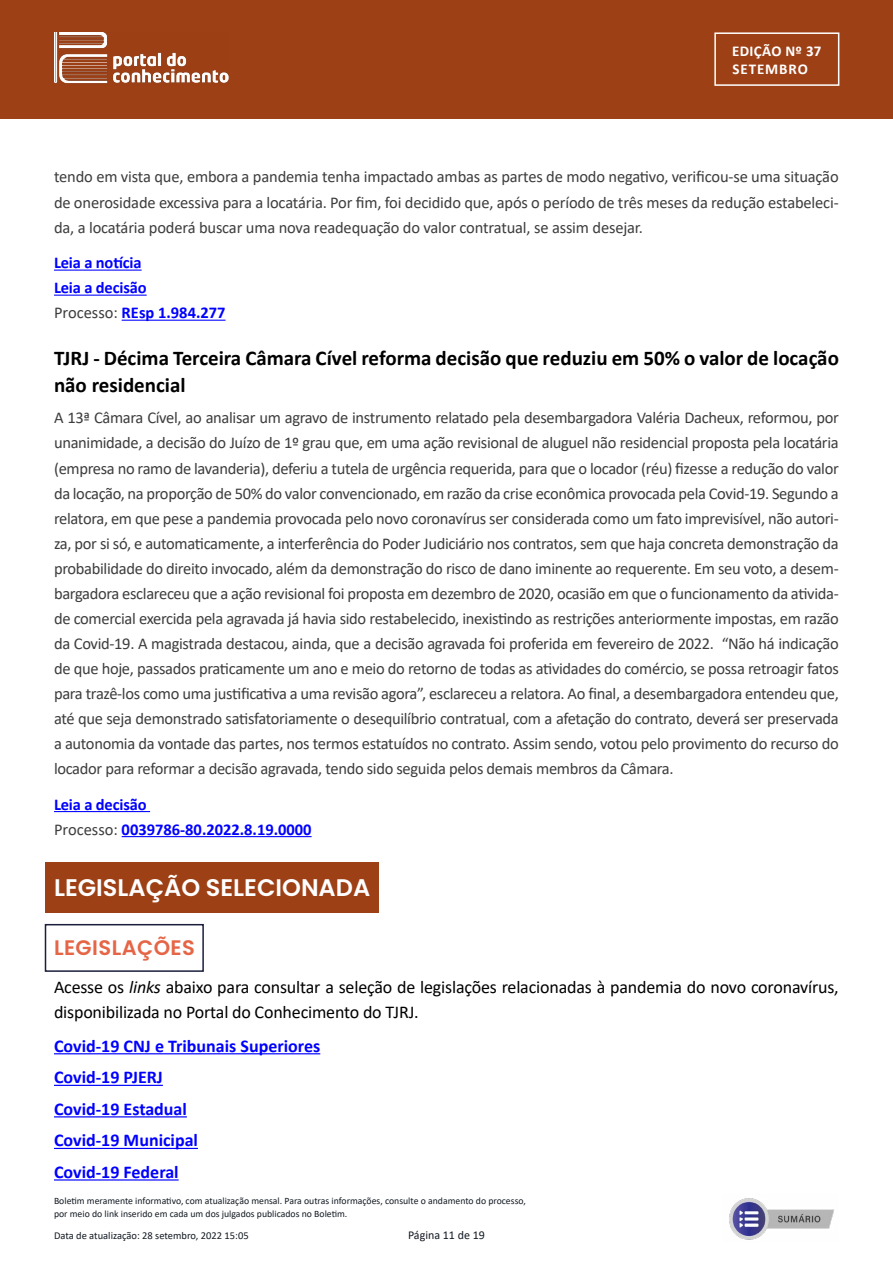
<style>
.page{position:relative;width:893px;height:1263px;background:#fff}
.page>*{position:absolute;margin:0;border:0;box-sizing:border-box;transform-origin:0 0}
.t1{font:600 24px "Poppins";color:#fff}
.t2{font:700 21px/27.3px "Calibri";color:#000}
.t3{font:600 21px "Poppins";letter-spacing:.02em;color:#e56546}
.t4{font:18px/25px "Calibri";letter-spacing:-.01em;color:#000}
.t5{font:700 18px/31.5px "Calibri";color:#00f}
.t6{font:16.5px/25px "Calibri";letter-spacing:-.02em;color:#3d3d3d;text-align:justify}
.t7{font:700 16.5px/25px "Calibri";letter-spacing:-.01em;color:#00f}
.t8{font:700 15px/18px "Calibri";letter-spacing:.035em;color:#fff}
.t9{font:12px "Calibri";color:#131a22}
.t10{font:10.5px "Calibri";color:#131a22}
.t11{font:9.75px/12.3px "Calibri";color:#131a22}
.s1{font-weight:400;color:#3d3d3d}
.s2{font-style:italic}
</style>
<div class="page">
<div style="left:0;top:0;width:893px;height:118px;background:#9e4016"></div>
<img style="left:55px;top:33px;width:173px;height:51px">
<div style="left:714px;top:32px;width:125px;height:54px;border:2px solid #fff"></div>
<hr style="left:54px;top:270px;width:88px;height:1px;background:#00f">
<hr style="left:54px;top:295px;width:93px;height:1px;background:#00f">
<hr style="left:122px;top:320px;width:104px;height:1px;background:#00f">
<hr style="left:54px;top:811px;width:96px;height:1px;background:#00f">
<hr style="left:122px;top:836px;width:190px;height:1px;background:#00f">
<div style="left:45px;top:862px;width:334px;height:51px;background:#9e4016"></div>
<div style="left:45px;top:924px;width:159px;height:48px;border:2px solid #1a1e3b"></div>
<hr style="left:54px;top:1053px;width:266px;height:1px;background:#00f">
<hr style="left:54px;top:1085px;width:109px;height:1px;background:#00f">
<hr style="left:54px;top:1116px;width:133px;height:1px;background:#00f">
<hr style="left:54px;top:1148px;width:144px;height:1px;background:#00f">
<hr style="left:54px;top:1179px;width:125px;height:1px;background:#00f">
<img style="left:729px;top:1198px;width:105px;height:42px">
<p class="t8" style="left:732px;top:42px;width:91px">EDIÇÃO Nº 37<br>SETEMBRO</p>
<p class="t6" style="left:54px;top:164px;width:786px">tendo em vista que, embora a pandemia tenha impactado ambas as partes de modo negativo, verificou-se uma situação de onerosidade excessiva para a locatária. Por fim, foi decidido que, após o período de três meses da redução estabeleci&shy;da, a locatária poderá buscar uma nova readequação do valor contratual, se assim desejar.</p>
<p class="t7" style="left:54px;top:250px;width:173px">Leia a notícia<br>Leia a decisão<br><span class="s1">Processo:</span> REsp 1.984.277</p>
<p class="t2" style="left:54px;top:344px;width:786px">TJRJ - Décima Terceira Câmara Cível reforma decisão que reduziu em 50% o valor de locação não residencial</p>
<p class="t6" style="left:54px;top:405px;width:786px">A 13ª Câmara Cível, ao analisar um agravo de instrumento relatado pela desembargadora Valéria Dacheux, reformou, por unanimidade, a decisão do Juízo de 1º grau que, em uma ação revisional de aluguel não residencial proposta pela locatária (empresa no ramo de lavanderia), deferiu a tutela de urgência requerida, para que o locador (réu) fizesse a redução do valor da locação, na proporção de 50% do valor convencionado, em razão da crise econômica provocada pela Covid-19. Segundo a relatora, em que pese a pandemia provocada pelo novo coronavírus ser considerada como um fato imprevisível, não autori&shy;za, por si só, e automaticamente, a interferência do Poder Judiciário nos contratos, sem que haja concreta demonstração da probabilidade do direito invocado, além da demonstração do risco de dano iminente ao requerente. Em seu voto, a desem&shy;bargadora esclareceu que a ação revisional foi proposta em dezembro de 2020, ocasião em que o funcionamento da ativida&shy;de comercial exercida pela agravada já havia sido restabelecido, inexistindo as restrições anteriormente impostas, em razão da Covid-19. A magistrada destacou, ainda, que a decisão agravada foi proferida em fevereiro de 2022. “Não há indicação de que hoje, passados praticamente um ano e meio do retorno de todas as atividades do comércio, se possa retroagir fatos para trazê-los como uma justificativa a uma revisão agora”, esclareceu a relatora. Ao final, a desembargadora entendeu que, até que seja demonstrado satisfatoriamente o desequilíbrio contratual, com a afetação do contrato, deverá ser preservada a autonomia da vontade das partes, nos termos estatuídos no contrato. Assim sendo, votou pelo provimento do recurso do locador para reformar a decisão agravada, tendo sido seguida pelos demais membros da Câmara.</p>
<p class="t7" style="left:54px;top:791px;width:259px">Leia a decisão<br><span class="s1">Processo:</span> 0039786-80.2022.8.19.0000</p>
<h1 class="t1" style="left:54px;top:873px;width:318px">LEGISLAÇÃO SELECIONADA</h1>
<p class="t3" style="left:54px;top:936px;width:143px">LEGISLAÇÕES</p>
<p class="t4" style="left:54px;top:974px;width:786px">Acesse os <span class="s2">links</span> abaixo para consultar a seleção de legislações relacionadas à pandemia do novo coronavírus, disponibilizada no Portal do Conhecimento do TJRJ.</p>
<p class="t5" style="left:54px;top:1030px;width:268px">Covid-19 CNJ e Tribunais Superiores<br>Covid-19 PJERJ<br>Covid-19 Estadual<br>Covid-19 Municipal<br>Covid-19 Federal</p>
<p class="t11" style="left:54px;top:1195px;width:473px">Boletim meramente informativo, com atualização mensal. Para outras informações, consulte o andamento do processo, por meio do link inserido em cada um dos julgados publicados no Boletim.</p>
<p class="t10" style="left:54px;top:1229px;width:196px">Data de atualização: 28 setembro, 2022 15:05</p>
<p class="t9" style="left:408px;top:1227px;width:78px">Página 11 de 19</p>
</div>
